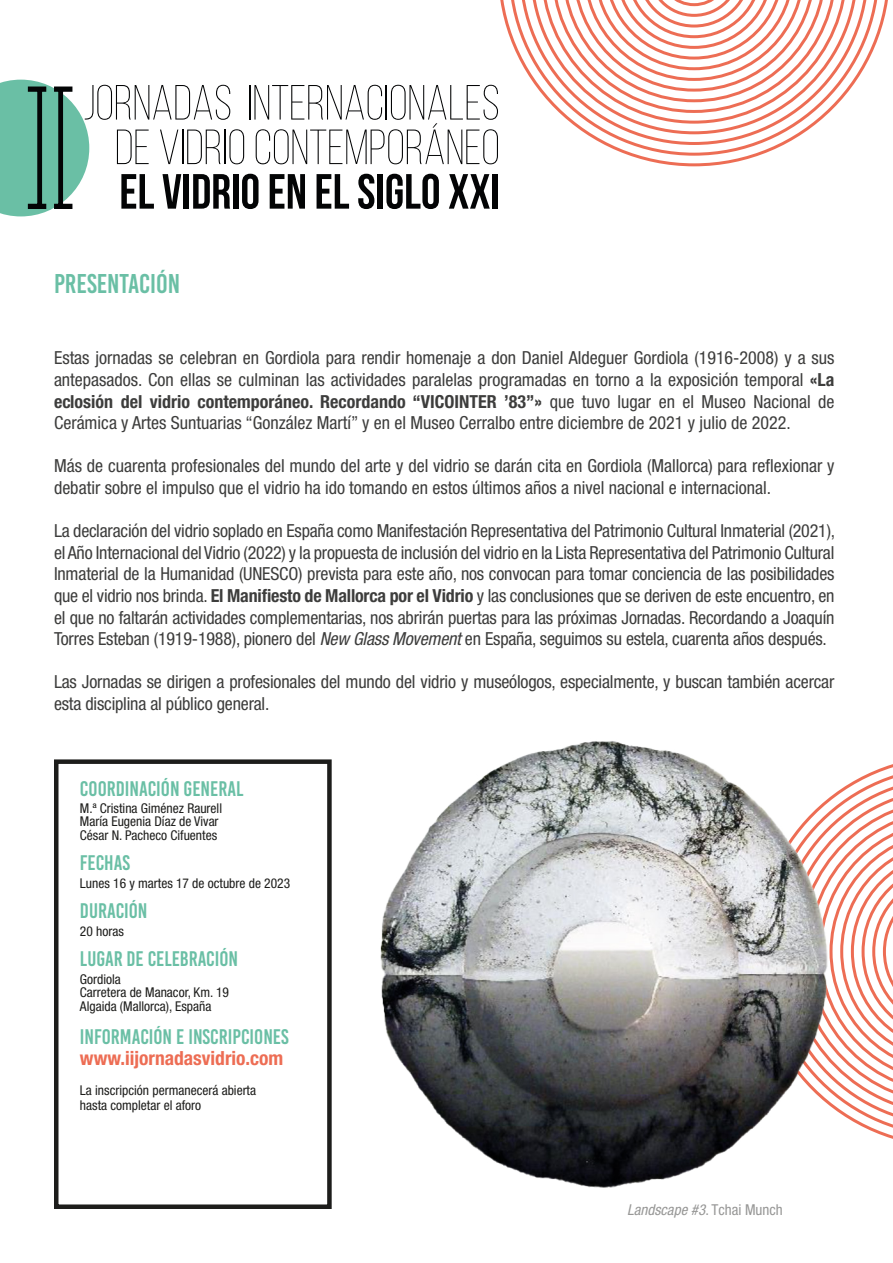
<style>
.page{position:relative;width:893px;height:1263px;background:#fff}
.page>*{position:absolute;margin:0;border:0;box-sizing:border-box;transform-origin:0 0}
.t1{font:27px "Bebas Kai";color:#6abfa5}
.t2{font:21px "Bebas Kai";color:#6abfa5}
.t3{font:700 condensed 19.5px "Helvetica Neue LT Std";color:#ed6d54}
.t4{font:condensed 18px/21.6px "Helvetica Neue LT Std";color:#3d3d3c;text-align:justify}
.t5{font:italic condensed 15px "Helvetica Neue LT Std";color:#979796}
.t6{font:condensed 13.5px "Helvetica Neue LT Std";color:#1d1d1b}
.s1{font-weight:700}
.s2{font-style:italic}
.s3{font-style:normal}
</style>
<div class="page">
<svg style="left:0;top:80px;width:496px;height:136px"></svg>
<div style="left:492px;top:174px;width:6px;height:35px;background:#030405"></div>
<div style="left:54px;top:759px;width:278px;height:450px;border:4px solid #1d1d1b"></div>
<svg style="left:496px;top:0;width:392px;height:167px"></svg>
<svg style="left:838px;top:764px;width:55px;height:375px"></svg>
<img style="left:380px;top:741px;width:458px;height:447px">
<p class="t1" style="left:54px;top:269px;width:128px">PRESENTACIÓN</p>
<p class="t4" style="left:54px;top:347px;width:782px">Estas jornadas se celebran en Gordiola para rendir homenaje a don Daniel Aldeguer Gordiola (1916-2008) y a sus antepasados. Con ellas se culminan las actividades paralelas programadas en torno a la exposición temporal <span class="s1">«La eclosión del vidrio contemporáneo. Recordando “VICOINTER ’83”»</span> que tuvo lugar en el Museo Nacional de Cerámica y Artes Suntuarias “González Martí” y en el Museo Cerralbo entre diciembre de 2021 y julio de 2022.</p>
<p class="t4" style="left:54px;top:455px;width:782px">Más de cuarenta profesionales del mundo del arte y del vidrio se darán cita en Gordiola (Mallorca) para reflexionar y debatir sobre el impulso que el vidrio ha ido tomando en estos últimos años a nivel nacional e internacional.</p>
<p class="t4" style="left:54px;top:520px;width:783px">La declaración del vidrio soplado en España como Manifestación Representativa del Patrimonio Cultural Inmaterial (2021), el Año Internacional del Vidrio (2022) y la propuesta de inclusión del vidrio en la Lista Representativa del Patrimonio Cultural Inmaterial de la Humanidad (UNESCO) prevista para este año, nos convocan para tomar conciencia de las posibilidades que el vidrio nos brinda. <span class="s1">El Manifiesto de Mallorca por el Vidrio</span> y las conclusiones que se deriven de este encuentro, en el que no faltarán actividades complementarias, nos abrirán puertas para las próximas Jornadas. Recordando a Joaquín Torres Esteban (1919-1988), pionero del <span class="s2">New Glass Movement</span> en España, seguimos su estela, cuarenta años después.</p>
<p class="t4" style="left:54px;top:671px;width:782px">Las Jornadas se dirigen a profesionales del mundo del vidrio y museólogos, especialmente, y buscan también acercar esta disciplina al público general.</p>
<p class="t2" style="left:80px;top:778px;width:165px">COORDINACIÓN GENERAL</p>
<p class="t6" style="left:80px;top:800px;width:144px">M.ª Cristina Giménez Raurell</p>
<p class="t6" style="left:80px;top:813px;width:140px">María Eugenia Díaz de Vivar</p>
<p class="t6" style="left:80px;top:827px;width:139px">César N. Pacheco Cifuentes</p>
<p class="t2" style="left:80px;top:851px;width:52px">FECHAS</p>
<p class="t6" style="left:80px;top:875px;width:212px">Lunes 16 y martes 17 de octubre de 2023</p>
<p class="t2" style="left:80px;top:899px;width:69px">DURACIÓN</p>
<p class="t6" style="left:80px;top:923px;width:45px">20 horas</p>
<p class="t2" style="left:80px;top:947px;width:160px">LUGAR DE CELEBRACIÓN</p>
<p class="t6" style="left:80px;top:971px;width:42px">Gordiola</p>
<p class="t6" style="left:80px;top:984px;width:151px">Carretera de Manacor, Km. 19</p>
<p class="t6" style="left:80px;top:998px;width:133px">Algaida (Mallorca), España</p>
<p class="t2" style="left:80px;top:1025px;width:210px">INFORMACIÓN E INSCRIPCIONES</p>
<p class="t3" style="left:80px;top:1046px;width:205px">www.iijornadasvidrio.com</p>
<p class="t6" style="left:80px;top:1082px;width:178px">La inscripción permanecerá abierta</p>
<p class="t6" style="left:80px;top:1097px;width:123px">hasta completar el aforo</p>
<p class="t5" style="left:627px;top:1201px;width:157px">Landscape #3<span class="s3">. Tchai Munch</span></p>
</div>
